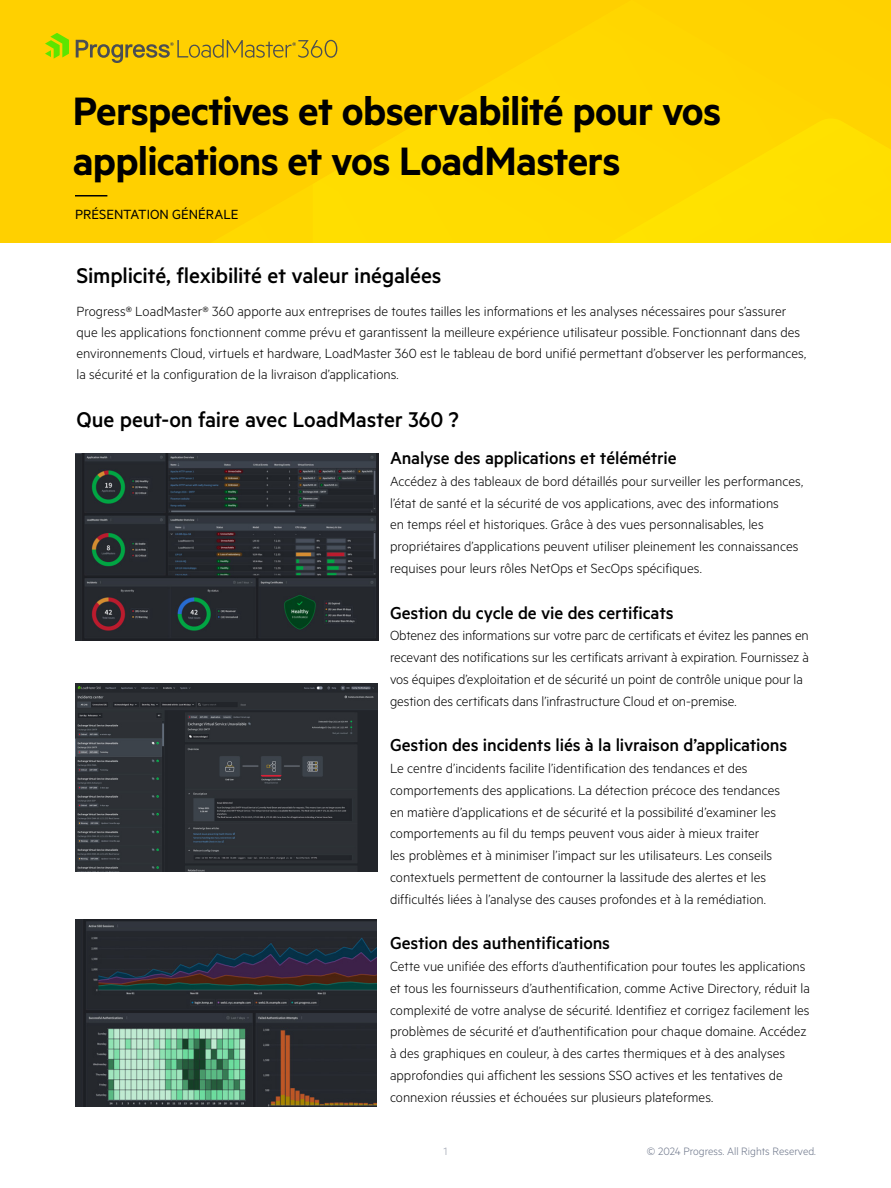
<style>
.page{position:relative;width:891px;height:1188px;background:#fff}
.page>*{position:absolute;margin:0;border:0;box-sizing:border-box;transform-origin:0 0}
.t1{font:600 44.7px/50.2px "Metric";letter-spacing:-.015em;color:#000}
.t2{font:500 24px "Metric";letter-spacing:-.01em;color:#000}
.t3{font:500 19.5px "Metric";letter-spacing:-.005em;color:#000}
.t4{font:300 15px/21.8px "Metric";color:#000}
.t5{font:15px "Metric";letter-spacing:-.005em;color:#000}
.t6{font:300 12px "Metric";color:#6c7589}
.t7{font:300 12px "Metric";color:#989eac}
</style>
<div class="page">
<div style="left:0;top:0;width:891px;height:243px;background:#ffd000"></div>
<svg style="left:313px;top:46px;width:199px;height:197px"></svg>
<div style="left:512px;top:119px;width:379px;height:124px;background:#ffdb00"></div>
<hr style="left:75px;top:195px;width:32px;height:1px;background:#000101">
<svg style="left:45px;top:33px;width:24px;height:26px"></svg>
<svg style="left:76px;top:39px;width:261px;height:24px"></svg>
<img style="left:75px;top:453px;width:303px;height:187px">
<img style="left:75px;top:684px;width:302px;height:187px">
<img style="left:75px;top:920px;width:302px;height:186px">
<h1 class="t1" style="left:73px;top:84px;width:650px">Perspectives et observabilité pour vos applications et vos LoadMasters</h1>
<p class="t5" style="left:75px;top:206px;width:165px">PRÉSENTATION GÉNÉRALE</p>
<h2 class="t2" style="left:76px;top:261px;width:367px">Simplicité, flexibilité et valeur inégalées</h2>
<p class="t4" style="left:76px;top:300px;width:731px;line-height:21px">Progress® LoadMaster® 360 apporte aux entreprises de toutes tailles les informations et les analyses nécessaires pour s’assurer que les applications fonctionnent comme prévu et garantissent la meilleure expérience utilisateur possible. Fonctionnant dans des environnements Cloud, virtuels et hardware, LoadMaster 360 est le tableau de bord unifié permettant d’observer les performances, la sécurité et la configuration de la livraison d’applications.</p>
<h2 class="t2" style="left:76px;top:405px;width:384px">Que peut-on faire avec LoadMaster 360 ?</h2>
<h3 class="t3" style="left:390px;top:447px;width:288px">Analyse des applications et télémétrie</h3>
<p class="t4" style="left:390px;top:470px;width:415px">Accédez à des tableaux de bord détaillés pour surveiller les performances, l’état de santé et la sécurité de vos applications, avec des informations<br>en temps réel et historiques. Grâce à des vues personnalisables, les propriétaires d’applications peuvent utiliser pleinement les connaissances requises pour leurs rôles NetOps et SecOps spécifiques.</p>
<h3 class="t3" style="left:390px;top:601px;width:285px">Gestion du cycle de vie des certificats</h3>
<p class="t4" style="left:390px;top:624px;width:420px">Obtenez des informations sur votre parc de certificats et évitez les pannes en recevant des notifications sur les certificats arrivant à expiration. Fournissez à vos équipes d’exploitation et de sécurité un point de contrôle unique pour la gestion des certificats dans l’infrastructure Cloud et on-premise.</p>
<h3 class="t3" style="left:390px;top:734px;width:399px">Gestion des incidents liés à la livraison d’applications</h3>
<p class="t4" style="left:390px;top:757px;width:392px">Le centre d’incidents facilite l’identification des tendances et des comportements des applications. La détection précoce des tendances en matière d’applications et de sécurité et la possibilité d’examiner les comportements au fil du temps peuvent vous aider à mieux traiter<br>les problèmes et à minimiser l’impact sur les utilisateurs. Les conseils contextuels permettent de contourner la lassitude des alertes et les difficultés liées à l’analyse des causes profondes et à la remédiation.</p>
<h3 class="t3" style="left:390px;top:932px;width:222px">Gestion des authentifications</h3>
<p class="t4" style="left:390px;top:955px;width:421px">Cette vue unifiée des efforts d’authentification pour toutes les applications et tous les fournisseurs d’authentification, comme Active Directory, réduit la complexité de votre analyse de sécurité. Identifiez et corrigez facilement les problèmes de sécurité et d’authentification pour chaque domaine. Accédez à des graphiques en couleur, à des cartes thermiques et à des analyses approfondies qui affichent les sessions SSO actives et les tentatives de connexion réussies et échouées sur plusieurs plateformes.</p>
<p class="t7" style="left:444px;top:1144px;width:5px">1</p>
<p class="t6" style="left:647px;top:1144px;width:171px">© 2024 Progress. All Rights Reserved.</p>
</div>
